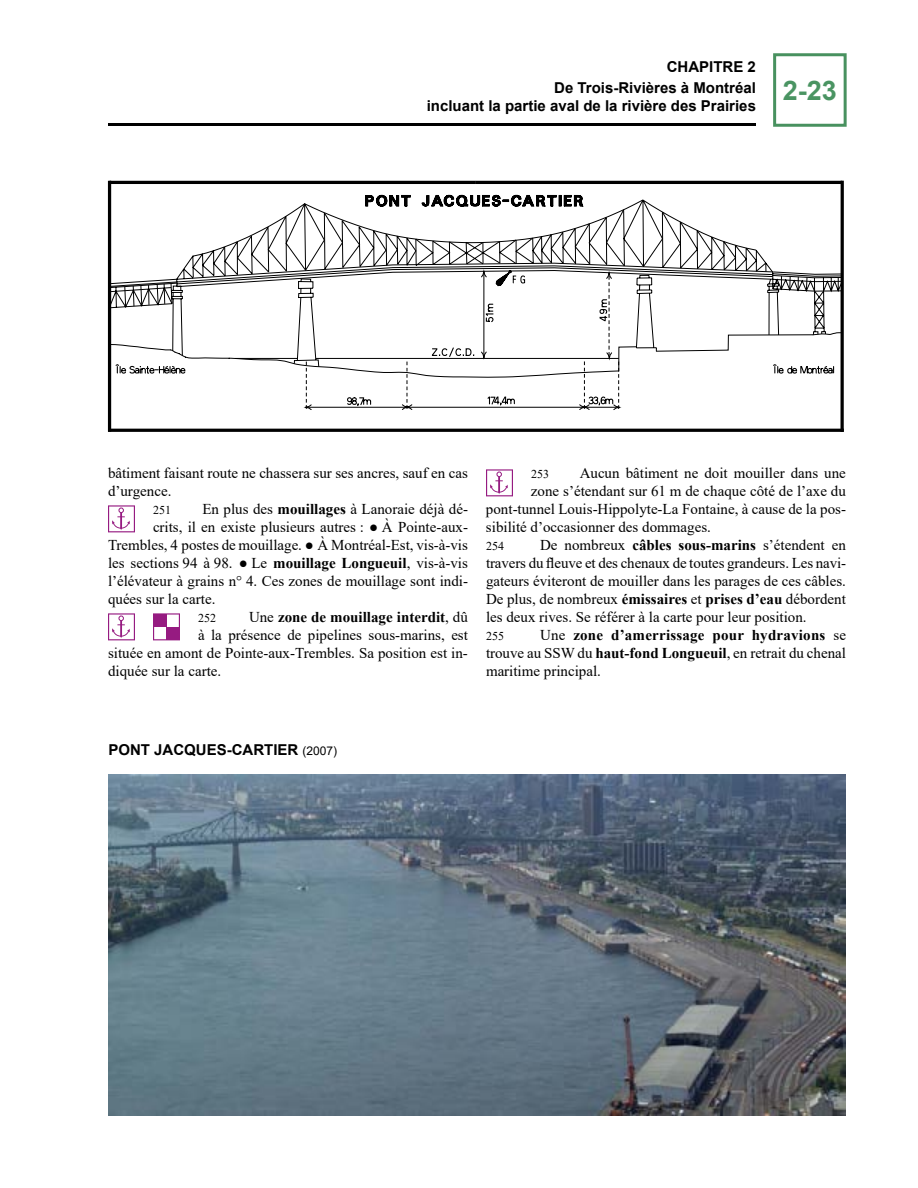
<style>
.page{position:relative;width:918px;height:1188px;background:#fff}
.page>*{position:absolute;margin:0;border:0;box-sizing:border-box;transform-origin:0 0}
.t1{font:700 27px "Arial";color:#4a9462}
.t2{font:15px/18px "Times New Roman";color:#000;text-align:justify}
.t3{font:700 15px/18px "Arial";color:#000;text-align:right}
.t4{font:700 15px "Times New Roman";color:#000}
.t5{font:12px "Times New Roman";color:#000}
.s1{font-weight:700}
.s2{font-weight:400}
.s3{font-weight:400;font-size:12px}
</style>
<div class="page">
<hr style="left:108px;top:123px;width:648px;height:3px;background:#000">
<div style="left:773px;top:53px;width:74px;height:74px;border:3px solid #48915f"></div>
<svg style="left:108px;top:505px;width:27px;height:27px"></svg>
<svg style="left:108px;top:613px;width:27px;height:27px"></svg>
<svg style="left:153px;top:613px;width:27px;height:27px"></svg>
<svg style="left:486px;top:469px;width:27px;height:27px"></svg>
<hr style="left:108px;top:181px;width:3px;height:251px;background:#000">
<svg style="left:109px;top:180px;width:735px;height:252px"></svg>
<img style="left:108px;top:774px;width:738px;height:342px">
<p class="t3" style="left:667px;top:58px;width:91px">CHAPITRE 2</p>
<p class="t3" style="left:427px;top:79px;width:331px">De Trois-Rivières à Montréal<br>incluant la partie aval de la rivière des Prairies</p>
<h1 class="t1" style="left:783px;top:72px;width:56px">2-23</h1>
<p class="t2" style="left:108px;top:464px;width:362px">bâtiment faisant route ne chassera sur ses ancres, sauf en cas d’urgence.</p>
<p class="t5" style="left:153px;top:502px;width:19px">251</p>
<p class="t2" style="left:202px;top:500px;width:267px">En plus des <span class="s1">mouillages</span> à Lanoraie déjà dé-</p>
<p class="t2" style="left:153px;top:518px;width:317px">crits, il en existe plusieurs autres : ● À Pointe-aux-</p>
<p class="t2" style="left:108px;top:536px;width:361px">Trembles, 4 postes de mouillage. ● À Montréal-Est, vis-à-vis</p>
<p class="t2" style="left:108px;top:554px;width:362px">les sections 94 à 98. ● Le <span class="s1">mouillage Longueuil</span>, vis-à-vis</p>
<p class="t2" style="left:108px;top:572px;width:362px">l’élévateur à grains n° 4. Ces zones de mouillage sont indi-</p>
<p class="t2" style="left:108px;top:590px;width:109px">quées sur la carte.</p>
<p class="t5" style="left:198px;top:610px;width:19px">252</p>
<p class="t4" style="left:249px;top:607px;width:220px"><span class="s2">Une</span> zone de mouillage interdit<span class="s2">, dû</span></p>
<p class="t2" style="left:198px;top:626px;width:271px">à la présence de pipelines sous-marins, est</p>
<p class="t2" style="left:108px;top:644px;width:361px">située en amont de Pointe-aux-Trembles. Sa position est in-</p>
<p class="t2" style="left:108px;top:662px;width:115px">diquée sur la carte.</p>
<p class="t5" style="left:531px;top:466px;width:19px">253</p>
<p class="t2" style="left:580px;top:464px;width:268px">Aucun bâtiment ne doit mouiller dans une</p>
<p class="t2" style="left:531px;top:482px;width:316px">zone s’étendant sur 61 m de chaque côté de l’axe du</p>
<p class="t2" style="left:486px;top:500px;width:362px">pont-tunnel Louis-Hippolyte-La Fontaine, à cause de la pos-</p>
<p class="t2" style="left:486px;top:518px;width:226px">sibilité d’occasionner des dommages.</p>
<p class="t5" style="left:486px;top:538px;width:19px">254</p>
<p class="t2" style="left:486px;top:536px;width:362px;text-indent:54px">De nombreux <span class="s1">câbles sous-marins</span> s’étendent en travers du fleuve et des chenaux de toutes grandeurs. Les navi&shy;gateurs éviteront de mouiller dans les parages de ces câbles.<br>De plus, de nombreux <span class="s1">émissaires</span> et <span class="s1">prises d’eau</span> débordent les deux rives. Se référer à la carte pour leur position.</p>
<p class="t5" style="left:486px;top:628px;width:19px">255</p>
<p class="t2" style="left:486px;top:626px;width:362px;text-indent:54px">Une <span class="s1">zone d’amerrissage pour hydravions</span> se trouve au SSW du <span class="s1">haut-fond Longueuil</span>, en retrait du chenal maritime principal.</p>
<p class="t3" style="left:108px;top:741px;width:230px">PONT JACQUES-CARTIER <span class="s3">(2007)</span></p>
</div>
